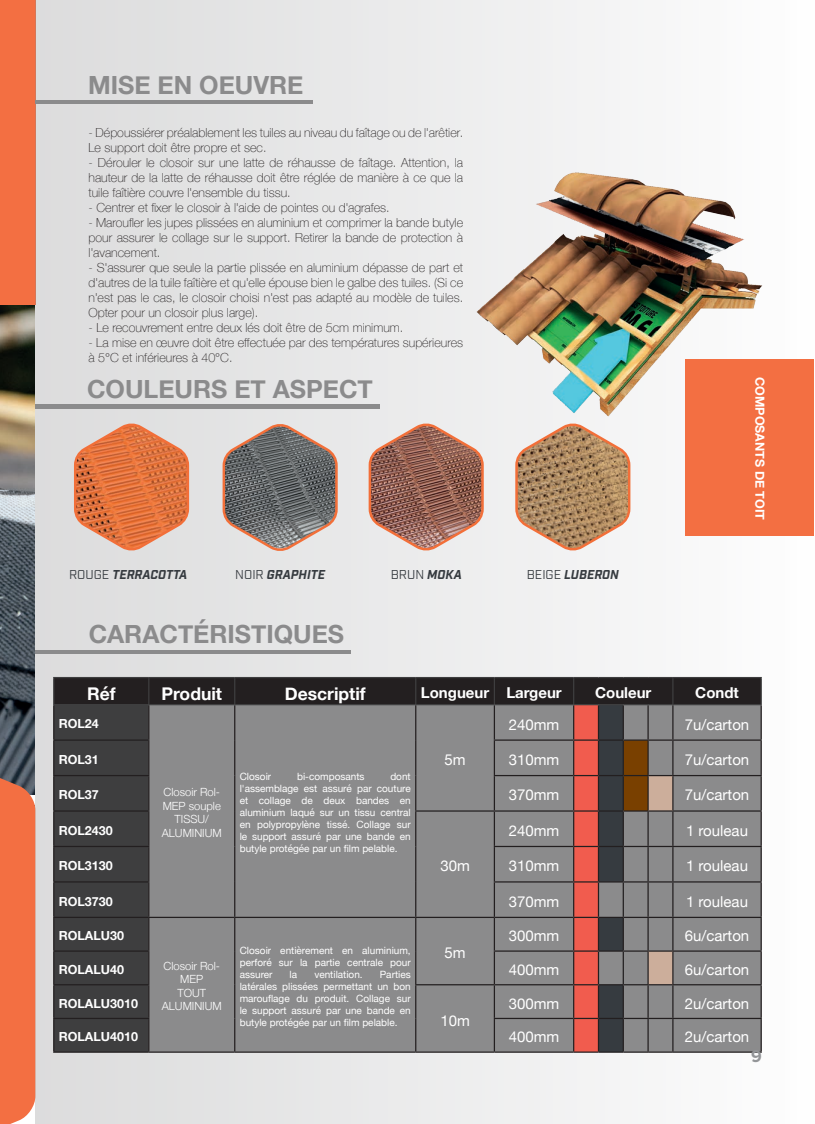
<style>
.page{position:relative;width:815px;height:1124px;background:#fff}
.page>*{position:absolute;margin:0;border:0;box-sizing:border-box;transform-origin:0 0}
.t1{font:700 25px "Helvetica Neue";color:#8b8b8c}
.t2{font:700 17.5px "Helvetica Neue";color:#fff}
.t3{font:700 17.5px "Proxima Nova";color:#939598}
.t4{font:15px "Helvetica Neue";color:#fff}
.t5{font:700 15px "Helvetica Neue";color:#fff}
.t6{font:100 12.5px/15px "Helvetica Neue";color:#231f20;text-align:justify}
.t7{font:700 12.5px "Helvetica Neue";color:#fff}
.t8{font:italic 700 12.5px "Industry";color:#363b40}
.t9{font:12.5px "Industry";color:#363b40}
.t10{font:300 11.25px/13.5px "Helvetica Neue";color:#fff;text-align:center}
.t11{font:10px/12px "Helvetica Neue";color:#fff;text-align:justify}
.s1{font-weight:400;font-style:normal}
.s2{font-weight:700;font-style:italic}
</style>
<div class="page">
<img style="left:0;top:305px;width:35px;height:330px">
<div style="left:0;top:133px;width:35px;height:172px;background:#f36f42"></div>
<svg style="left:0;top:635px;width:35px;height:488px;background:#bc664a"></svg>
<div style="left:0;top:0;width:35px;height:139px;background:#f36f42"></div>
<div style="left:35px;top:0;width:780px;height:1123px;background:linear-gradient(to right,#dbdbdb,#fcfcfd)"></div>
<hr style="left:35px;top:100px;width:278px;height:4px;background:#8b8b8c">
<div style="left:35px;top:404px;width:345px;height:5px;background:#8b8b8c"></div>
<hr style="left:35px;top:650px;width:316px;height:3px;background:#8b8b8c">
<hr style="left:53px;top:676px;width:96px;height:2px;background:#3e3e3f">
<hr style="left:149px;top:676px;width:86px;height:2px;background:#3e3e3f">
<hr style="left:235px;top:676px;width:181px;height:2px;background:#3e3e3f">
<hr style="left:416px;top:676px;width:78px;height:2px;background:#3e3e3f">
<hr style="left:494px;top:676px;width:80px;height:2px;background:#3e3e3f">
<hr style="left:574px;top:676px;width:24px;height:2px;background:#3e3e3f">
<hr style="left:598px;top:676px;width:25px;height:2px;background:#3e3e3f">
<hr style="left:623px;top:676px;width:25px;height:2px;background:#3e3e3f">
<hr style="left:648px;top:676px;width:25px;height:2px;background:#3e3e3f">
<hr style="left:673px;top:676px;width:89px;height:2px;background:#3e3e3f">
<svg style="left:53px;top:677px;width:709px;height:375px;background:#777272"></svg>
<hr style="left:673px;top:704px;width:89px;height:1px;background:#3e3e3f">
<div style="left:685px;top:359px;width:129px;height:176px;background:#f36f42"></div>
<img style="left:470px;top:125px;width:330px;height:346px">
<svg style="left:73px;top:420px;width:117px;height:133px;background:#de8e69"></svg>
<svg style="left:367px;top:420px;width:118px;height:133px;background:#af887d"></svg>
<svg style="left:221px;top:421px;width:118px;height:133px;background:#918c8a"></svg>
<svg style="left:514px;top:420px;width:118px;height:133px"></svg>
<h1 class="t1" style="left:88px;top:66px;width:217px">MISE EN OEUVRE</h1>
<p class="t6" style="left:89px;top:124px;width:376px">- Dépoussiérer préalablement les tuiles au niveau du faîtage ou de l'arêtier.<br>Le support doit être propre et sec.</p>
<p class="t6" style="left:89px;top:154px;width:376px">- Dérouler le closoir sur une latte de réhausse de faîtage. Attention, la hauteur de la latte de réhausse doit être réglée de manière à ce que la tuile faîtière couvre l'ensemble du tissu.</p>
<p class="t6" style="left:89px;top:199px;width:303px">- Centrer et fixer le closoir à l'aide de pointes ou d'agrafes.</p>
<p class="t6" style="left:89px;top:214px;width:376px">- Maroufler les jupes plissées en aluminium et comprimer la bande butyle pour assurer le collage sur le support. Retirer la bande de protection à l'avancement.</p>
<p class="t6" style="left:89px;top:259px;width:376px">- S'assurer que seule la partie plissée en aluminium dépasse de part et d'autres de la tuile faîtière et qu'elle épouse bien le galbe des tuiles. (Si ce n'est pas le cas, le closoir choisi n'est pas adapté au modèle de tuiles.<br>Opter pour un closoir plus large).</p>
<p class="t6" style="left:89px;top:319px;width:316px">- Le recouvrement entre deux lés doit être de 5cm minimum.</p>
<p class="t6" style="left:89px;top:334px;width:376px">- La mise en œuvre doit être effectuée par des températures supérieures à 5°C et inférieures à 40°C.</p>
<h1 class="t1" style="left:87px;top:369px;width:287px">COULEURS ET ASPECT</h1>
<p class="t8" style="left:69px;top:566px;width:120px"><span class="s1">ROUGE</span> TERRACOTTA</p>
<p class="t8" style="left:235px;top:567px;width:91px"><span class="s1">NOIR</span> GRAPHITE</p>
<p class="t9" style="left:391px;top:566px;width:73px">BRUN <span class="s2">MOKA</span></p>
<p class="t8" style="left:527px;top:567px;width:94px"><span class="s1">BEIGE</span> LUBERON</p>
<h1 class="t1" style="left:89px;top:614px;width:257px">CARACTÉRISTIQUES</h1>
<p class="t7" style="left:770px;top:377px;width:145px;rotate:90deg">COMPOSANTS DE TOIT</p>
<h2 class="t2" style="left:87px;top:679px;width:30px">Réf</h2>
<h2 class="t2" style="left:161px;top:679px;width:62px">Produit</h2>
<h2 class="t2" style="left:285px;top:679px;width:82px">Descriptif</h2>
<p class="t5" style="left:421px;top:681px;width:142px">Longueur Largeur</p>
<p class="t5" style="left:595px;top:681px;width:58px">Couleur</p>
<p class="t5" style="left:695px;top:681px;width:45px">Condt</p>
<p class="t7" style="left:59px;top:714px;width:42px">ROL24</p>
<p class="t4" style="left:509px;top:713px;width:52px">240mm</p>
<p class="t4" style="left:685px;top:713px;width:66px">7u/carton</p>
<p class="t7" style="left:59px;top:749px;width:42px">ROL31</p>
<p class="t4" style="left:509px;top:748px;width:52px">310mm</p>
<p class="t4" style="left:685px;top:748px;width:66px">7u/carton</p>
<p class="t7" style="left:59px;top:785px;width:42px">ROL37</p>
<p class="t4" style="left:509px;top:784px;width:52px">370mm</p>
<p class="t4" style="left:685px;top:784px;width:66px">7u/carton</p>
<p class="t7" style="left:59px;top:820px;width:55px">ROL2430</p>
<p class="t4" style="left:440px;top:855px;width:31px">30m</p>
<p class="t4" style="left:444px;top:748px;width:23px">5m</p>
<p class="t11" style="left:240px;top:770px;width:33px">Closoir</p>
<p class="t11" style="left:297px;top:770px;width:69px">bi-composants</p>
<p class="t11" style="left:240px;top:770px;width:173px;text-indent:151px">dont l'assemblage est assuré par couture et collage de deux bandes en aluminium laqué sur un tissu central en polypropylène tissé. Collage sur le support assuré par une bande en butyle protégée par un film pelable.</p>
<p class="t10" style="left:162px;top:784px;width:61px">Closoir Rol-<br>MEP souple<br>TISSU/<br>ALUMINIUM</p>
<p class="t4" style="left:509px;top:819px;width:52px">240mm</p>
<p class="t4" style="left:686px;top:819px;width:63px">1 rouleau</p>
<p class="t7" style="left:59px;top:855px;width:55px">ROL3130</p>
<p class="t4" style="left:509px;top:855px;width:52px">310mm</p>
<p class="t4" style="left:686px;top:855px;width:63px">1 rouleau</p>
<p class="t7" style="left:59px;top:891px;width:55px">ROL3730</p>
<p class="t4" style="left:509px;top:890px;width:52px">370mm</p>
<p class="t4" style="left:686px;top:890px;width:63px">1 rouleau</p>
<p class="t7" style="left:59px;top:925px;width:67px">ROLALU30</p>
<p class="t10" style="left:162px;top:958px;width:61px">Closoir Rol-<br>MEP<br>TOUT<br>ALUMINIUM</p>
<p class="t4" style="left:509px;top:925px;width:52px">300mm</p>
<p class="t4" style="left:685px;top:925px;width:66px">6u/carton</p>
<p class="t11" style="left:240px;top:944px;width:173px">Closoir entièrement en aluminium, perforé sur la partie centrale pour assurer</p>
<p class="t4" style="left:444px;top:941px;width:23px">5m</p>
<p class="t7" style="left:59px;top:959px;width:67px">ROLALU40</p>
<p class="t4" style="left:509px;top:958px;width:52px">400mm</p>
<p class="t4" style="left:685px;top:958px;width:66px">6u/carton</p>
<p class="t7" style="left:59px;top:993px;width:81px">ROLALU3010</p>
<p class="t4" style="left:440px;top:1009px;width:31px">10m</p>
<p class="t11" style="left:240px;top:968px;width:173px;text-indent:140px">Parties latérales plissées permettant un bon marouflage du produit. Collage sur le support assuré par une bande en butyle protégée par un film pelable.</p>
<p class="t11" style="left:290px;top:968px;width:9px">la</p>
<p class="t11" style="left:314px;top:968px;width:50px">ventilation.</p>
<p class="t4" style="left:509px;top:992px;width:52px">300mm</p>
<p class="t4" style="left:685px;top:992px;width:66px">2u/carton</p>
<p class="t7" style="left:59px;top:1026px;width:81px">ROLALU4010</p>
<p class="t4" style="left:509px;top:1026px;width:52px">400mm</p>
<p class="t4" style="left:685px;top:1026px;width:66px">2u/carton</p>
<h2 class="t3" style="left:751px;top:1045px;width:12px">9</h2>
</div>
